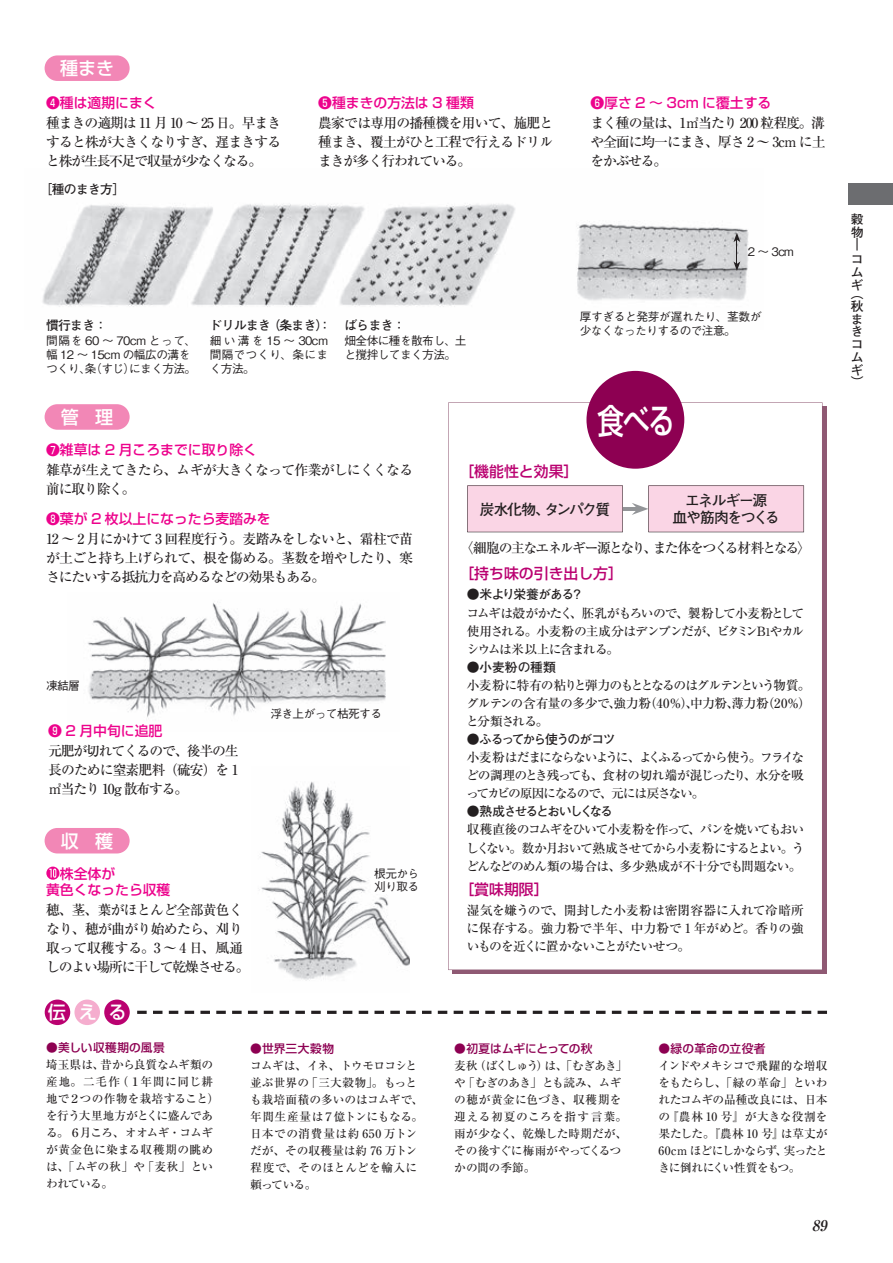
<style>
.page{position:relative;width:893px;height:1263px;background:#fff}
.page>*{position:absolute;margin:0;border:0;box-sizing:border-box;transform-origin:0 0}
.t1{font:500 34.2px "Shin Go Pro";color:#fff;scale:.78 1}
.t2{font:500 18px "Shin Go Pro";letter-spacing:.315em;color:#fff}
.t3{font:500 14.85px "Shin Go Pro";color:#ba0170}
.t4{font:700 14.85px/17px "Futo Go B101 Pro";letter-spacing:-.105em;color:#231f20;text-align:center}
.t5{font:italic 700 14.85px "Ryumin Pro";color:#231f20}
.t6{font:500 13.8px/19.2px "Ryumin Pro";letter-spacing:-.075em;color:#231f20;text-align:justify}
.t7{font:500 13.8px/19.2px "Ryumin Pro";letter-spacing:-.05em;color:#231f20}
.t8{font:500 13.8px/15.9px "Shin Go Pro";color:#ed028c}
.t9{font:500 13.8px "Ryumin Pro";letter-spacing:-.11em;color:#231f20}
.t10{font:500 12.75px/18.1px "Ryumin Pro";letter-spacing:-.075em;color:#231f20;text-align:justify}
.t11{font:700 12.75px/12.8px "Futo Go B101 Pro";letter-spacing:-.05em;color:#231f20}
.t12{font:700 12.75px "Futo Go B101 Pro";letter-spacing:-.115em;color:#231f20}
.t13{font:700 12.75px "Futo Go B101 Pro";letter-spacing:-.145em;color:#231f20}
.t14{font:700 12.75px "Futo Go B101 Pro";letter-spacing:-.085em;color:#231f20}
.t15{font:500 11.7px/17px "Ryumin Pro";letter-spacing:-.01em;color:#231f20}
.t16{font:500 11.7px/13.8px "Gothic BBB Pro";letter-spacing:-.05em;color:#231f20}
.t17{font:500 11.7px/13.8px "Gothic BBB Pro";letter-spacing:-.03em;color:#231f20}
.t18{font:500 11.7px "Shin Go Pro";letter-spacing:.01em;color:#8d0052}
.t19{font:500 11.7px "Shin Go Pro";letter-spacing:-.015em;color:#8d0052}
.s1{font-size:10.65px}
</style>
<div class="page">
<div style="left:848px;top:183px;width:45px;height:21px;background:#6c6d70"></div>
<img style="left:88px;top:603px;width:298px;height:114px">
<img style="left:261px;top:781px;width:149px;height:200px">
<img style="left:42px;top:204px;width:707px;height:103px">
<div style="left:45px;top:404px;width:85px;height:26px;background:#f287b6;border-radius:13px"></div>
<div style="left:453px;top:406px;width:374px;height:568px;background:#8f5973"></div>
<div style="left:448px;top:402px;width:374px;height:568px;background:#fff"></div>
<hr style="left:617px;top:507px;width:21px;height:3px;background:#939598">
<div style="left:467px;top:485px;width:156px;height:47px;background:#fad5e5"></div>
<svg style="left:632px;top:485px;width:172px;height:47px;background:#f4d3e2"></svg>
<div style="left:586px;top:371px;width:98px;height:98px;background:#8d0052;border-radius:50%"></div>
<div style="left:45px;top:999px;width:25px;height:26px;background:#ba0170;border-radius:50%"></div>
<div style="left:74px;top:999px;width:26px;height:26px;background:#f5adce;border-radius:50%"></div>
<div style="left:104px;top:999px;width:26px;height:26px;background:#ba0170;border-radius:50%"></div>
<svg style="left:137px;top:1011px;width:10px;height:3px"></svg>
<svg style="left:153px;top:1011px;width:9px;height:3px"></svg>
<svg style="left:169px;top:1011px;width:9px;height:3px"></svg>
<svg style="left:185px;top:1011px;width:9px;height:3px"></svg>
<svg style="left:200px;top:1011px;width:10px;height:3px"></svg>
<svg style="left:216px;top:1011px;width:10px;height:3px"></svg>
<svg style="left:232px;top:1011px;width:10px;height:3px"></svg>
<svg style="left:248px;top:1011px;width:9px;height:3px"></svg>
<svg style="left:264px;top:1011px;width:9px;height:3px"></svg>
<svg style="left:280px;top:1011px;width:9px;height:3px"></svg>
<svg style="left:295px;top:1011px;width:10px;height:3px"></svg>
<svg style="left:311px;top:1011px;width:10px;height:3px"></svg>
<svg style="left:327px;top:1011px;width:10px;height:3px"></svg>
<svg style="left:343px;top:1011px;width:9px;height:3px"></svg>
<svg style="left:359px;top:1011px;width:9px;height:3px"></svg>
<svg style="left:374px;top:1011px;width:10px;height:3px"></svg>
<svg style="left:390px;top:1011px;width:10px;height:3px"></svg>
<svg style="left:406px;top:1011px;width:10px;height:3px"></svg>
<svg style="left:422px;top:1011px;width:9px;height:3px"></svg>
<svg style="left:438px;top:1011px;width:9px;height:3px"></svg>
<svg style="left:454px;top:1011px;width:9px;height:3px"></svg>
<svg style="left:469px;top:1011px;width:10px;height:3px"></svg>
<svg style="left:485px;top:1011px;width:10px;height:3px"></svg>
<svg style="left:501px;top:1011px;width:10px;height:3px"></svg>
<svg style="left:517px;top:1011px;width:9px;height:3px"></svg>
<svg style="left:533px;top:1011px;width:9px;height:3px"></svg>
<svg style="left:549px;top:1011px;width:9px;height:3px"></svg>
<svg style="left:564px;top:1011px;width:10px;height:3px"></svg>
<svg style="left:580px;top:1011px;width:10px;height:3px"></svg>
<svg style="left:596px;top:1011px;width:10px;height:3px"></svg>
<svg style="left:612px;top:1011px;width:9px;height:3px"></svg>
<svg style="left:628px;top:1011px;width:9px;height:3px"></svg>
<svg style="left:643px;top:1011px;width:10px;height:3px"></svg>
<svg style="left:659px;top:1011px;width:10px;height:3px"></svg>
<svg style="left:675px;top:1011px;width:10px;height:3px"></svg>
<svg style="left:691px;top:1011px;width:9px;height:3px"></svg>
<svg style="left:707px;top:1011px;width:9px;height:3px"></svg>
<svg style="left:723px;top:1011px;width:9px;height:3px"></svg>
<svg style="left:738px;top:1011px;width:10px;height:3px"></svg>
<svg style="left:754px;top:1011px;width:10px;height:3px"></svg>
<svg style="left:770px;top:1011px;width:10px;height:3px"></svg>
<svg style="left:786px;top:1011px;width:9px;height:3px"></svg>
<svg style="left:802px;top:1011px;width:9px;height:3px"></svg>
<svg style="left:818px;top:1011px;width:9px;height:3px"></svg>
<div style="left:45px;top:55px;width:85px;height:26px;background:#f287b6;border-radius:13px"></div>
<svg style="left:733px;top:233px;width:7px;height:38px"></svg>
<div style="left:45px;top:828px;width:85px;height:25px;background:#f287b6;border-radius:13px"></div>
<svg style="left:46px;top:866px;width:13px;height:14px"></svg>
<svg style="left:49px;top:869px;width:7px;height:9px"></svg>
<h2 class="t2" style="left:60px;top:53px;width:56px">種まき</h2>
<p class="t8" style="left:46px;top:93px;width:112px">❹種は適期にまく</p>
<p class="t6" style="left:46px;top:112px;width:237px">種まきの適期は 11 月 10 ～ 25 日。早まきすると株が大きくなりすぎ、遅まきすると株が生長不足で収量が少なくなる。</p>
<p class="t11" style="left:40px;top:181px;width:87px">［種のまき方］</p>
<p class="t8" style="left:318px;top:93px;width:157px">❺種まきの方法は 3 種類</p>
<p class="t6" style="left:318px;top:112px;width:237px">農家では専用の播種機を用いて、施肥と種まき、覆土がひと工程で行えるドリルまきが多く行われている。</p>
<p class="t11" style="left:46px;top:317px;width:63px">慣行まき：</p>
<p class="t16" style="left:46px;top:332px;width:152px">間隔を 60 ～ 70cm とって、幅 12 ～ 15cm の幅広の溝をつくり、条（すじ）にまく方法。</p>
<h2 class="t2" style="left:61px;top:402px;width:54px">管　理</h2>
<p class="t11" style="left:210px;top:317px;width:123px">ドリルまき（条まき）：</p>
<p class="t16" style="left:210px;top:332px;width:120px;text-align:justify">細い溝を15～30cm間隔でつくり、条にまく方法。</p>
<p class="t11" style="left:344px;top:317px;width:63px">ばらまき：</p>
<p class="t16" style="left:344px;top:332px;width:124px">畑全体に種を散布し、土と撹拌してまく方法。</p>
<p class="t8" style="left:590px;top:93px;width:182px">❻厚さ 2 ～ 3cm に覆土する</p>
<p class="t6" style="left:590px;top:112px;width:237px">まく種の量は、1㎡当たり 200 粒程度。溝や全面に均一にまき、厚さ 2 ～ 3cm に土をかぶせる。</p>
<p class="t16" style="left:748px;top:243px;width:47px">2 ～ 3cm</p>
<p class="t17" style="left:580px;top:308px;width:183px">厚すぎると発芽が遅れたり、茎数が少なくなったりするので注意。</p>
<h1 class="t1" style="left:597px;top:392px;width:101px">食べる</h1>
<p class="t8" style="left:46px;top:440px;width:212px">❼雑草は 2 月ころまでに取り除く</p>
<p class="t7" style="left:46px;top:459px;width:369px">雑草が生えてきたら、ムギが大きくなって作業がしにくくなる前に取り除く。</p>
<p class="t8" style="left:46px;top:509px;width:226px">❽葉が 2 枚以上になったら麦踏みを</p>
<p class="t6" style="left:46px;top:528px;width:368px">12 ～ 2 月にかけて 3 回程度行う。麦踏みをしないと、霜柱で苗が土ごと持ち上げられて、根を傷める。茎数を増やしたり、寒さにたいする抵抗力を高めるなどの効果もある。</p>
<p class="t16" style="left:46px;top:677px;width:35px">凍結層</p>
<p class="t8" style="left:48px;top:721px;width:116px">❾ 2 月中旬に追肥</p>
<p class="t6" style="left:48px;top:740px;width:192px">元肥が切れてくるので、後半の生長のために窒素肥料（硫安）を 1㎡当たり 10g 散布する。</p>
<p class="t16" style="left:270px;top:705px;width:113px">浮き上がって枯死する</p>
<h2 class="t2" style="left:61px;top:826px;width:54px">収　穫</h2>
<p class="t8" style="left:46px;top:864px;width:126px">　株全体が<br>黄色くなったら収穫</p>
<p class="t7" style="left:46px;top:899px;width:205px">穂、茎、葉がほとんど全部黄色くなり、穂が曲がり始めたら、刈り取って収穫する。3 ～ 4 日、風通しのよい場所に干して乾燥させる。</p>
<p class="t16" style="left:374px;top:865px;width:47px">根元から刈り取る</p>
<h2 class="t2" style="left:48px;top:997px;width:80px">伝える</h2>
<p class="t18" style="left:46px;top:1038px;width:120px">●美しい収穫期の風景</p>
<p class="t15" style="left:46px;top:1055px;width:174px">埼玉県は、昔から良質なムギ類の産地。二毛作（１年間に同じ耕地で２つの作物を栽培すること）を行う大里地方がとくに盛んである。６月ころ、オオムギ・コムギが黄金色に染まる収穫期の眺めは、「ムギの秋」や「麦秋」といわれている。</p>
<p class="t18" style="left:250px;top:1039px;width:85px">●世界三大穀物</p>
<p class="t15" style="left:250px;top:1056px;width:174px">コムギは、イネ、トウモロコシと並ぶ世界の「三大穀物」。もっとも栽培面積の多いのはコムギで、年間生産量は７億トンにもなる。日本での消費量は約 650 万トンだが、その収穫量は約 76 万トン程度で、そのほとんどを輸入に頼っている。</p>
<p class="t3" style="left:459px;top:459px;width:121px">［機能性と効果］　</p>
<p class="t4" style="left:480px;top:498px;width:132px">炭水化物、タンパク質</p>
<p class="t4" style="left:673px;top:490px;width:109px">エネルギー源<br>血や筋肉をつくる</p>
<p class="t9" style="left:460px;top:537px;width:352px">〈細胞の主なエネルギー源となり、また体をつくる材料となる〉</p>
<p class="t3" style="left:459px;top:561px;width:165px">［持ち味の引き出し方］</p>
<p class="t14" style="left:467px;top:584px;width:118px">●米より栄養がある？</p>
<p class="t10" style="left:466px;top:603px;width:339px">コムギは殻がかたく、胚乳がもろいので、製粉して小麦粉として使用される。小麦粉の主成分はデンプンだが、ビタミンB<span class="s1">1</span>やカルシウムは米以上に含まれる。</p>
<p class="t11" style="left:467px;top:659px;width:91px">●小麦粉の種類</p>
<p class="t10" style="left:466px;top:675px;width:346px">小麦粉に特有の粘りと弾力のもととなるのはグルテンという物質。グルテンの含有量の多少で、強力粉（40％）、中力粉、薄力粉（20％）と分類される。</p>
<p class="t12" style="left:467px;top:729px;width:150px">●ふるってから使うのがコツ</p>
<p class="t10" style="left:466px;top:747px;width:339px">小麦粉はだまにならないように、よくふるってから使う。フライなどの調理のとき残っても、食材の切れ端が混じったり、水分を吸ってカビの原因になるので、元には戻さない。</p>
<p class="t13" style="left:467px;top:801px;width:148px">●熟成させるとおいしくなる</p>
<p class="t10" style="left:466px;top:820px;width:340px">収穫直後のコムギをひいて小麦粉を作って、パンを焼いてもおいしくない。数か月おいて熟成させてから小麦粉にするとよい。うどんなどのめん類の場合は、多少熟成が不十分でも問題ない。</p>
<p class="t3" style="left:459px;top:877px;width:91px">［賞味期限］</p>
<p class="t10" style="left:467px;top:900px;width:339px">湿気を嫌うので、開封した小麦粉は密閉容器に入れて冷暗所に保存する。強力粉で半年、中力粉で 1 年がめど。香りの強いものを近くに置かないことがたいせつ。</p>
<p class="t19" style="left:454px;top:1039px;width:140px">●初夏はムギにとっての秋</p>
<p class="t15" style="left:454px;top:1056px;width:174px">麦秋（ばくしゅう）は、「むぎあき」や「むぎのあき」とも読み、ムギの穂が黄金に色づき、収穫期を迎える初夏のころを指す言葉。雨が少なく、乾燥した時期だが、その後すぐに梅雨がやってくるつかの間の季節。</p>
<p class="t18" style="left:658px;top:1039px;width:109px">●緑の革命の立役者</p>
<p class="t15" style="left:658px;top:1056px;width:171px;text-align:justify">インドやメキシコで飛躍的な増収をもたらし、「緑の革命」といわれたコムギの品種改良には、日本の『農林 10 号』が大きな役割を果たした。『農林 10 号』は草丈が60cm ほどにしかならず、実ったときに倒れにくい性質をもつ。</p>
<p class="t5" style="left:812px;top:1213px;width:20px">89</p>
<p class="t11" style="left:851px;top:211px;width:14px;text-align:justify">穀物｜</p>
<p class="t11" style="left:851px;top:251px;width:14px">コムギ</p>
<p class="t11" style="left:851px;top:285px;width:14px">（秋まきコムギ）</p>
</div>
